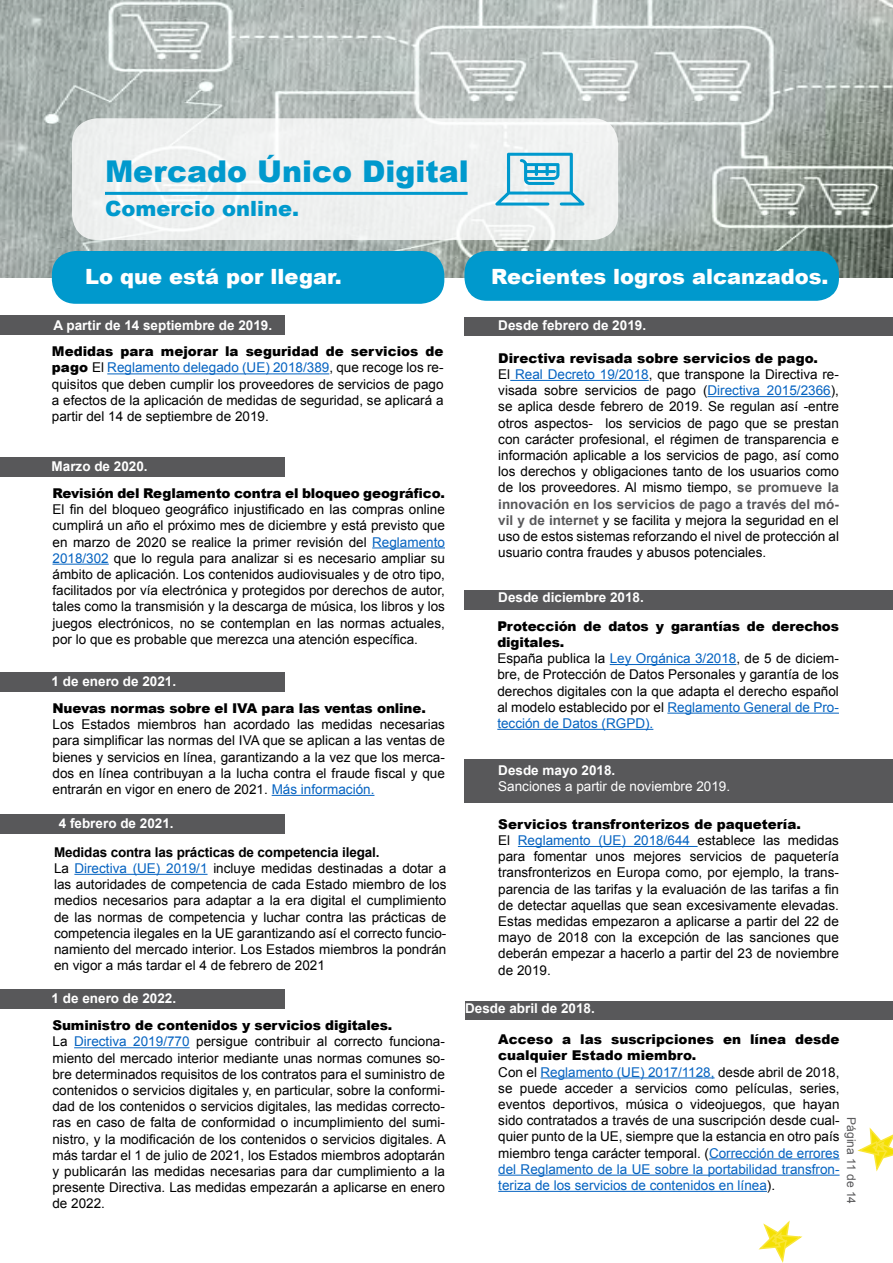
<style>
.page{position:relative;width:893px;height:1263px;background:#fff}
.page>*{position:absolute;margin:0;border:0;box-sizing:border-box;transform-origin:0 0}
.t1{font:900 30px "Arial";color:#0099cd}
.t2{font:900 21px "Arial";color:#fff}
.t3{font:900 21px "Arial";color:#0099cd}
.t4{font:13.5px/16.2px "Arial";color:#000}
.t5{font:700 13.5px "Arial";color:#fff}
.t6{font:900 13.5px "Arial";letter-spacing:-.01em;color:#000}
.t7{font:13.5px "Arial";color:#fff}
.t8{font:12px "Arial";color:#58585a}
.s1{font-weight:900}
.s2{color:#0563c1}
.s3{font-weight:700}
.s4{font-weight:700;color:#58585a}
</style>
<div class="page">
<img style="left:0;top:0;width:893px;height:277px">
<div style="left:72px;top:118px;width:546px;height:122px;background:#eff0f0;border-radius:26px"></div>
<hr style="left:105px;top:192px;width:363px;height:3px;background:#0099cd">
<svg style="left:495px;top:153px;width:89px;height:53px"></svg>
<hr style="left:372px;top:547px;width:73px;height:1px;background:#0563c1">
<hr style="left:52px;top:564px;width:57px;height:1px;background:#0563c1">
<div style="left:0;top:457px;width:284px;height:19px;background:#58585a"></div>
<hr style="left:107px;top:373px;width:222px;height:1px;background:#0563c1">
<div style="left:0;top:316px;width:284px;height:19px;background:#58585a"></div>
<hr style="left:272px;top:795px;width:102px;height:1px;background:#0563c1">
<div style="left:0;top:672px;width:284px;height:19px;background:#58585a"></div>
<hr style="left:74px;top:1047px;width:116px;height:1px;background:#0563c1">
<div style="left:0;top:989px;width:284px;height:19px;background:#58585a"></div>
<hr style="left:74px;top:874px;width:134px;height:1px;background:#0563c1">
<div style="left:0;top:814px;width:284px;height:19px;background:#58585a"></div>
<hr style="left:510px;top:380px;width:139px;height:1px;background:#0563c1">
<hr style="left:707px;top:396px;width:124px;height:1px;background:#0563c1">
<div style="left:464px;top:317px;width:429px;height:18px;background:#58585a"></div>
<hr style="left:518px;top:846px;width:180px;height:1px;background:#0563c1">
<div style="left:464px;top:759px;width:429px;height:44px;background:#58585a"></div>
<hr style="left:610px;top:664px;width:126px;height:1px;background:#0563c1">
<hr style="left:667px;top:713px;width:172px;height:1px;background:#0563c1">
<hr style="left:497px;top:729px;width:156px;height:1px;background:#0563c1">
<div style="left:464px;top:590px;width:429px;height:20px;background:#58585a"></div>
<div style="left:465px;top:1001px;width:428px;height:18px;background:#58585a"></div>
<hr style="left:540px;top:1077px;width:175px;height:1px;background:#0563c1">
<hr style="left:709px;top:1158px;width:131px;height:1px;background:#0563c1">
<hr style="left:498px;top:1175px;width:342px;height:1px;background:#0563c1">
<hr style="left:498px;top:1191px;width:269px;height:1px;background:#0563c1">
<div style="left:53px;top:252px;width:390px;height:50px;background:#0099cd;border-radius:23px"></div>
<div style="left:52px;top:251px;width:392px;height:53px;border:3px solid #09c;border-radius:23px"></div>
<div style="left:466px;top:252px;width:371px;height:47px;background:#0099cd;border-radius:21px"></div>
<div style="left:464px;top:251px;width:375px;height:50px;border:3px solid #09c;border-radius:21px"></div>
<svg style="left:857px;top:1127px;width:36px;height:45px"></svg>
<svg style="left:758px;top:1220px;width:45px;height:43px"></svg>
<h1 class="t1" style="left:105px;top:149px;width:365px">Mercado Único Digital</h1>
<h2 class="t3" style="left:105px;top:194px;width:196px">Comercio online.</h2>
<h2 class="t2" style="left:85px;top:261px;width:258px">Lo que está por llegar.</h2>
<h2 class="t2" style="left:491px;top:261px;width:339px">Recientes logros alcanzados.</h2>
<p class="t5" style="left:54px;top:316px;width:220px">A partir de 14 septiembre de 2019.</p>
<p class="t4" style="left:52px;top:343px;width:393px;text-align:justify"><span class="s1">Medidas para mejorar la seguridad de servicios de pago</span> El <span class="s2">Reglamento delegado (UE) 2018/389</span>, que recoge los re&shy;quisitos que deben cumplir los proveedores de servicios de pago a efectos de la aplicación de medidas de seguridad, se aplicará a partir del 14 de septiembre de 2019.</p>
<p class="t5" style="left:52px;top:457px;width:98px">Marzo de 2020.</p>
<p class="t6" style="left:52px;top:483px;width:394px">Revisión del Reglamento contra el bloqueo geográfico.</p>
<p class="t4" style="left:52px;top:501px;width:394px;text-align:justify">El fin del bloqueo geográfico injustificado en las compras online cumplirá un año el próximo mes de diciembre y está previsto que en marzo de 2020 se realice la primer revisión del <span class="s2">Reglamento 2018/302</span> que lo regula para analizar si es necesario ampliar su ámbito de aplicación. Los contenidos audiovisuales y de otro tipo, facilitados por vía electrónica y protegidos por derechos de autor, tales como la transmisión y la descarga de música, los libros y los juegos electrónicos, no se contemplan en las normas actuales, por lo que es probable que merezca una atención específica.</p>
<p class="t5" style="left:52px;top:672px;width:126px">1 de enero de 2021.</p>
<p class="t6" style="left:52px;top:698px;width:375px">Nuevas normas sobre el IVA para las ventas online.</p>
<p class="t4" style="left:52px;top:716px;width:394px;text-align:justify">Los Estados miembros han acordado las medidas necesarias para simplificar las normas del IVA que se aplican a las ventas de bienes y servicios en línea, garantizando a la vez que los merca&shy;dos en línea contribuyan a la lucha contra el fraude fiscal y que entrarán en vigor en enero de 2021. <span class="s2">Más información.</span></p>
<p class="t5" style="left:59px;top:814px;width:116px">4 febrero de 2021.</p>
<p class="t4" style="left:54px;top:844px;width:394px"><span class="s3">Medidas contra las prácticas de competencia ilegal.<br></span>La <span class="s2">Directiva (UE) 2019/1</span> incluye medidas destinadas a dotar a las autoridades de competencia de cada Estado miembro de los medios necesarios para adaptar a la era digital el cumplimiento de las normas de competencia y luchar contra las prácticas de competencia ilegales en la UE garantizando así el correcto funcio&shy;namiento del mercado interior. Los Estados miembros la pondrán en vigor a más tardar el 4 de febrero de 2021</p>
<p class="t5" style="left:52px;top:989px;width:126px">1 de enero de 2022.</p>
<p class="t4" style="left:52px;top:1017px;width:395px"><span class="s1">Suministro de contenidos y servicios digitales.<br></span>La <span class="s2">Directiva 2019/770</span> persigue contribuir al correcto funciona&shy;miento del mercado interior mediante unas normas comunes so&shy;bre determinados requisitos de los contratos para el suministro de contenidos o servicios digitales y, en particular, sobre la conformi&shy;dad de los contenidos o servicios digitales, las medidas correcto&shy;ras en caso de falta de conformidad o incumplimiento del sumi&shy;nistro, y la modificación de los contenidos o servicios digitales. A más tardar el 1 de julio de 2021, los Estados miembros adoptarán y publicarán las medidas necesarias para dar cumplimiento a la presente Directiva. Las medidas empezarán a aplicarse en enero de 2022.</p>
<p class="t5" style="left:498px;top:316px;width:149px">Desde febrero de 2019.</p>
<p class="t4" style="left:498px;top:350px;width:342px"><span class="s1">Directiva revisada sobre servicios de pago.<br></span>El <span class="s2">Real Decreto 19/2018</span>, que transpone la Directiva re&shy;visada sobre servicios de pago (<span class="s2">Directiva 2015/2366</span>), se aplica desde febrero de 2019. Se regulan así -entre otros aspectos- los servicios de pago que se prestan con carácter profesional, el régimen de transparencia e información aplicable a los servicios de pago, así como los derechos y obligaciones tanto de los usuarios como de los proveedores. Al mismo tiempo, <span class="s4">se promueve la innovación en los servicios de pago a través del mó&shy;vil y de internet</span> y se facilita y mejora la seguridad en el uso de estos sistemas reforzando el nivel de protección al usuario contra fraudes y abusos potenciales.</p>
<p class="t5" style="left:498px;top:588px;width:147px">Desde diciembre 2018.</p>
<p class="t4" style="left:497px;top:618px;width:343px"><span class="s1">Protección de datos y garantías de derechos digitales.<br></span>España publica la <span class="s2">Ley Orgánica 3/2018</span>, de 5 de diciem&shy;bre, de Protección de Datos Personales y garantía de los derechos digitales con la que adapta el derecho español al modelo establecido por el <span class="s2">Reglamento General de Pro&shy;tección de Datos (RGPD).</span></p>
<p class="t5" style="left:498px;top:760px;width:119px">Desde mayo 2018.</p>
<p class="t7" style="left:498px;top:777px;width:233px">Sanciones a partir de noviembre 2019.</p>
<p class="t4" style="left:498px;top:816px;width:342px"><span class="s1">Servicios transfronterizos de paquetería.<br></span>El <span class="s2">Reglamento (UE) 2018/644</span> establece las medidas para fomentar unos mejores servicios de paquetería transfronterizos en Europa como, por ejemplo, la trans&shy;parencia de las tarifas y la evaluación de las tarifas a fin de detectar aquellas que sean excesivamente elevadas.<br>Estas medidas empezaron a aplicarse a partir del 22 de mayo de 2018 con la excepción de las sanciones que deberán empezar a hacerlo a partir del 23 de noviembre de 2019.</p>
<p class="t5" style="left:465px;top:999px;width:131px">Desde abril de 2018.</p>
<p class="t4" style="left:498px;top:1031px;width:343px"><span class="s1">Acceso a las suscripciones en línea desde cualquier Estado miembro.<br></span>Con el <span class="s2">Reglamento (UE) 2017/1128,</span> desde abril de 2018, se puede acceder a servicios como películas, series, eventos deportivos, música o videojuegos, que hayan sido contratados a través de una suscripción desde cual&shy;quier punto de la UE, siempre que la estancia en otro país miembro tenga carácter temporal. (<span class="s2">Corrección de errores del Reglamento de la UE sobre la portabilidad transfron&shy;teriza de los servicios de contenidos en línea</span>).</p>
<p class="t8" style="left:860px;top:1117px;width:88px;rotate:90deg">Página 11 de 14</p>
</div>
